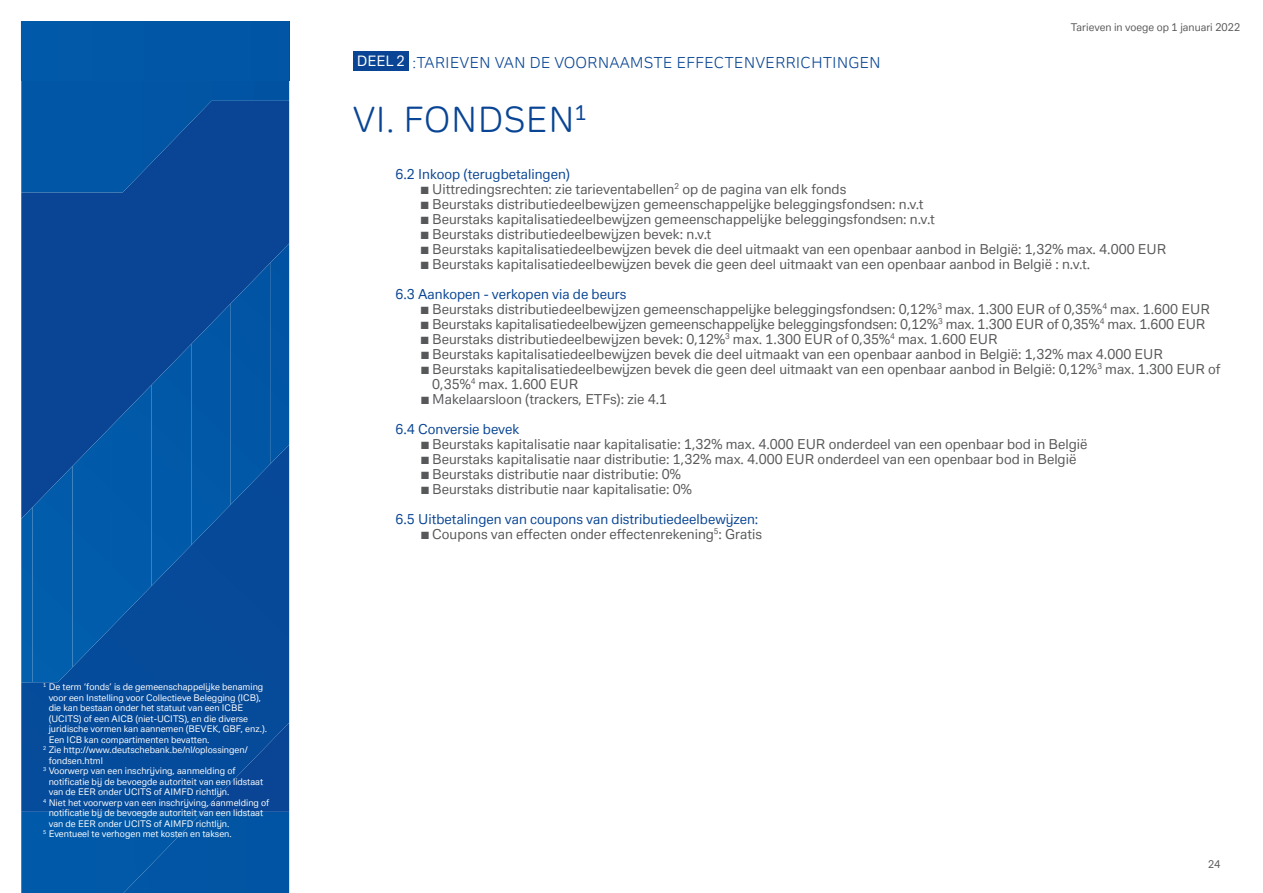
<style>
.page{position:relative;width:1263px;height:893px;background:#fff}
.page>*{position:absolute;margin:0;border:0;box-sizing:border-box;transform-origin:0 0}
.t1{font:34.5px "Deutsche Bank Display";color:#094594}
.t2{font:15px "Deutsche Bank Display";color:#094594}
.t3{font:13.5px/15px "Deutsche Bank Text";color:#57585a}
.t4{font:13.5px "Deutsche Bank Text";color:#094594}
.t5{font:10.5px "Deutsche Bank Text";color:#57585a}
.t6{font:9px "Deutsche Bank Text";color:#fff}
.s1{font-family:"Deutsche Bank Text";font-size:14.1px;color:#fff}
</style>
<div class="page">
<div style="left:21px;top:192px;width:268px;height:51px;background:#094594"></div>
<div style="left:21px;top:243px;width:247px;height:202px;background:#094594"></div>
<div style="left:21px;top:445px;width:268px;height:367px;background:#064b9a"></div>
<img style="left:268px;top:243px;width:21px;height:223px">
<img style="left:229px;top:263px;width:41px;height:243px">
<img style="left:191px;top:303px;width:40px;height:242px">
<img style="left:150px;top:344px;width:41px;height:244px">
<img style="left:110px;top:385px;width:41px;height:243px">
<img style="left:73px;top:426px;width:39px;height:241px">
<img style="left:31px;top:466px;width:42px;height:216px">
<img style="left:21px;top:507px;width:12px;height:175px">
<div style="left:202px;top:812px;width:87px;height:81px;background:#0155a3"></div>
<div style="left:21px;top:812px;width:181px;height:81px;background:#0159a8"></div>
<svg style="left:21px;top:80px;width:268px;height:112px;background:#04509e"></svg>
<div style="left:21px;top:21px;width:268px;height:59px;background:#0157a6"></div>
<div style="left:353px;top:52px;width:56px;height:19px;background:#094594"></div>
<p class="t6" style="left:43px;top:681px;width:222px"><sup>1</sup> De term ‘fonds’ is de gemeenschappelijke benaming</p>
<p class="t6" style="left:49px;top:692px;width:214px">voor een Instelling voor Collectieve Belegging (ICB),</p>
<p class="t6" style="left:49px;top:702px;width:196px">die kan bestaan onder het statuut van een ICBE</p>
<p class="t6" style="left:49px;top:713px;width:201px">(UCITS) of een AICB (niet-UCITS), en die diverse</p>
<p class="t6" style="left:49px;top:723px;width:220px">juridische vormen kan aannemen (BEVEK, GBF, enz.).</p>
<p class="t6" style="left:49px;top:734px;width:162px">Een ICB kan compartimenten bevatten.</p>
<p class="t6" style="left:43px;top:744px;width:206px"><sup>2</sup> Zie http://www.deutschebank.be/nl/oplossingen/</p>
<p class="t6" style="left:49px;top:755px;width:56px">fondsen.html</p>
<p class="t6" style="left:43px;top:765px;width:194px"><sup>3</sup> Voorwerp van een inschrijving, aanmelding of</p>
<p class="t6" style="left:49px;top:776px;width:216px">notificatie bij de bevoegde autoriteit van een lidstaat</p>
<p class="t6" style="left:49px;top:786px;width:182px">van de EER onder UCITS of AIMFD richtlijn.</p>
<p class="t6" style="left:43px;top:797px;width:228px"><sup>4</sup> Niet het voorwerp van een inschrijving, aanmelding of</p>
<p class="t6" style="left:49px;top:807px;width:216px">notificatie bij de bevoegde autoriteit van een lidstaat</p>
<p class="t6" style="left:49px;top:818px;width:182px">van de EER onder UCITS of AIMFD richtlijn.</p>
<p class="t6" style="left:43px;top:828px;width:190px"><sup>5</sup> Eventueel te verhogen met kosten en taksen.</p>
<p class="t2" style="left:357px;top:53px;width:525px"><span class="s1">DEEL 2</span> :TARIEVEN VAN DE VOORNAAMSTE EFFECTENVERRICHTINGEN</p>
<h1 class="t1" style="left:353px;top:98px;width:235px">VI. FONDSEN<sup>1</sup></h1>
<p class="t5" style="left:1071px;top:20px;width:171px">Tarieven in voege op 1 januari 2022</p>
<p class="t4" style="left:395px;top:165px;width:176px">6.2 Inkoop (terugbetalingen)</p>
<p class="t3" style="left:421px;top:181px;width:427px">■ Uittredingsrechten: zie tarieventabellen<sup>2</sup> op de pagina van elk fonds</p>
<p class="t3" style="left:421px;top:196px;width:504px">■ Beurstaks distributiedeelbewijzen gemeenschappelijke beleggingsfondsen: n.v.t</p>
<p class="t3" style="left:421px;top:211px;width:515px">■ Beurstaks kapitalisatiedeelbewijzen gemeenschappelijke beleggingsfondsen: n.v.t</p>
<p class="t3" style="left:421px;top:226px;width:292px">■ Beurstaks distributiedeelbewijzen bevek: n.v.t</p>
<p class="t3" style="left:421px;top:241px;width:747px">■ Beurstaks kapitalisatiedeelbewijzen bevek die deel uitmaakt van een openbaar aanbod in België: 1,32% max. 4.000 EUR</p>
<p class="t3" style="left:421px;top:256px;width:671px">■ Beurstaks kapitalisatiedeelbewijzen bevek die geen deel uitmaakt van een openbaar aanbod in België : n.v.t.</p>
<p class="t4" style="left:395px;top:285px;width:232px">6.3 Aankopen - verkopen via de beurs</p>
<p class="t3" style="left:421px;top:301px;width:790px">■ Beurstaks distributiedeelbewijzen gemeenschappelijke beleggingsfondsen: 0,12%<sup>3</sup> max. 1.300 EUR of 0,35%<sup>4</sup> max. 1.600 EUR</p>
<p class="t3" style="left:421px;top:316px;width:786px">■ Beurstaks kapitalisatiedeelbewijzen gemeenschappelijke beleggingsfondsen: 0,12%<sup>3</sup> max. 1.300 EUR of 0,35%<sup>4</sup> max. 1.600 EUR</p>
<p class="t3" style="left:421px;top:331px;width:578px">■ Beurstaks distributiedeelbewijzen bevek: 0,12%<sup>3</sup> max. 1.300 EUR of 0,35%<sup>4</sup> max. 1.600 EUR</p>
<p class="t3" style="left:421px;top:346px;width:744px">■ Beurstaks kapitalisatiedeelbewijzen bevek die deel uitmaakt van een openbaar aanbod in België: 1,32% max 4.000 EUR</p>
<p class="t3" style="left:432px;top:361px;width:790px;text-indent:-11px">■ Beurstaks kapitalisatiedeelbewijzen bevek die geen deel uitmaakt van een openbaar aanbod in België: 0,12%<sup>3</sup> max. 1.300 EUR of<br>0,35%<sup>4</sup> max. 1.600 EUR</p>
<p class="t3" style="left:421px;top:391px;width:248px">■ Makelaarsloon (trackers, ETFs): zie 4.1</p>
<p class="t4" style="left:395px;top:420px;width:125px">6.4 Conversie bevek</p>
<p class="t3" style="left:421px;top:436px;width:668px">■ Beurstaks kapitalisatie naar kapitalisatie: 1,32% max. 4.000 EUR onderdeel van een openbaar bod in België</p>
<p class="t3" style="left:421px;top:451px;width:657px">■ Beurstaks kapitalisatie naar distributie: 1,32% max. 4.000 EUR onderdeel van een openbaar bod in België</p>
<p class="t3" style="left:421px;top:466px;width:261px">■ Beurstaks distributie naar distributie: 0%</p>
<p class="t3" style="left:421px;top:481px;width:272px">■ Beurstaks distributie naar kapitalisatie: 0%</p>
<p class="t4" style="left:395px;top:510px;width:364px">6.5 Uitbetalingen van coupons van distributiedeelbewijzen:</p>
<p class="t3" style="left:421px;top:526px;width:343px">■ Coupons van effecten onder effectenrekening<sup>5</sup>: Gratis</p>
<p class="t5" style="left:1208px;top:858px;width:14px">24</p>
</div>
